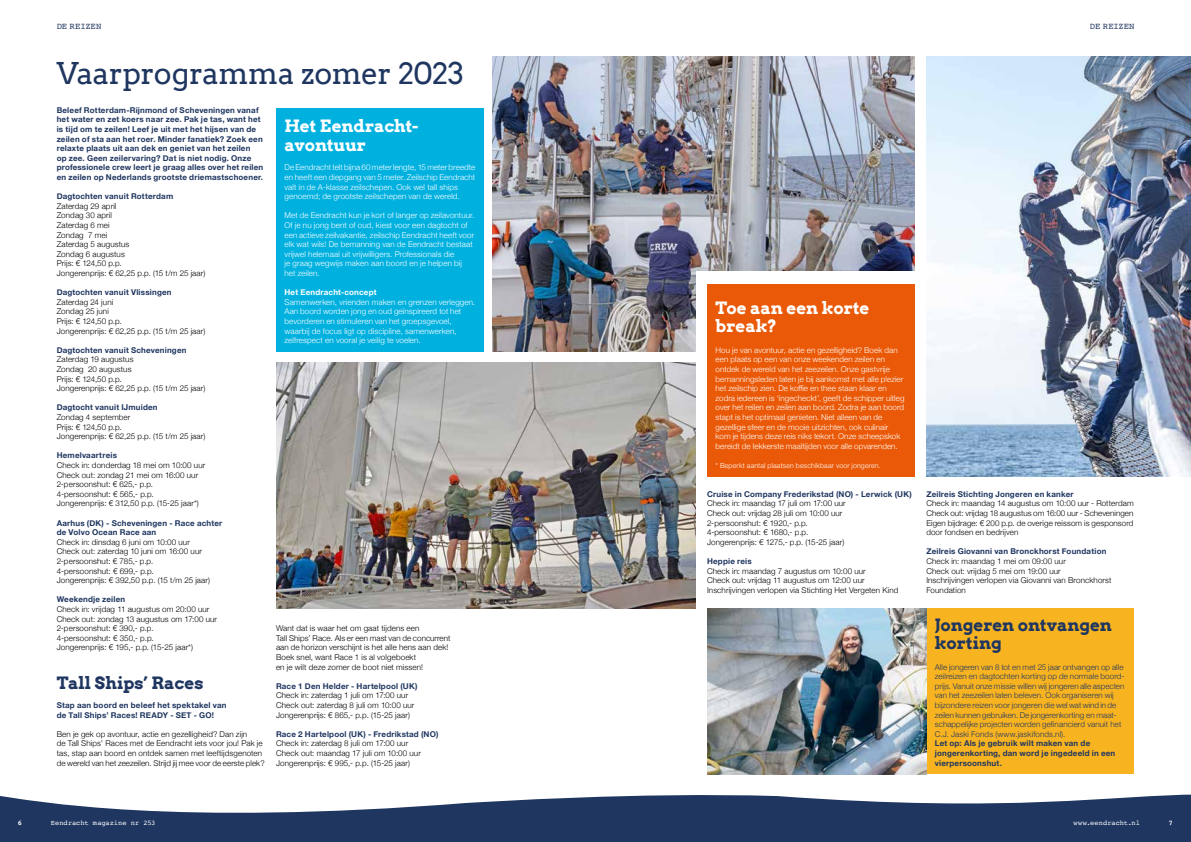
<style>
.page{position:relative;width:1191px;height:842px;background:#fff}
.page>*{position:absolute;margin:0;border:0;box-sizing:border-box;transform-origin:0 0}
.t1{font:30px "Arvo";letter-spacing:-.015em;color:#1f3660}
.t2{font:700 17px/18px "Arvo";letter-spacing:-.005em;color:#fff}
.t3{font:700 17px/18px "Arvo";letter-spacing:-.005em;color:#1f3660}
.t4{font:9px "Courier";letter-spacing:-.02em;color:#1f3660}
.t5{font:300 8px/9.6px "Helvetica Neue";letter-spacing:.015em;color:#000}
.t6{font:300 8px/9.6px "Helvetica Neue";letter-spacing:.01em;color:#fff}
.t7{font:700 8px/9.6px "Helvetica Neue";letter-spacing:.02em;color:#1f3660}
.t8{font:300 8px/9.6px "Helvetica Neue";letter-spacing:.01em;color:#1f3660}
.t9{font:700 8px "Helvetica Neue";letter-spacing:.02em;color:#fff}
.t10{font:300 7px "Helvetica Neue";letter-spacing:.02em;color:#fff}
.t11{font:7px "Courier";color:#fff}
.t12{font:700 7px "Courier";color:#fff}
</style>
<div class="page">
<img style="left:492px;top:57px;width:423px;height:295px">
<div style="left:695px;top:271px;width:225px;height:168px;background:#fff"></div>
<img style="left:926px;top:57px;width:265px;height:420px">
<div style="left:707px;top:284px;width:208px;height:193px;background:#ea5907"></div>
<div style="left:276px;top:109px;width:208px;height:243px;background:#00b1e0"></div>
<div style="left:926px;top:608px;width:208px;height:166px;background:#f8b321"></div>
<img style="left:707px;top:608px;width:219px;height:166px">
<img style="left:276px;top:362px;width:419px;height:246px">
<svg style="left:0;top:794px;width:1191px;height:48px;fill:#1f3660"></svg>
<p class="t4" style="left:57px;top:20px;width:46px">DE REIZEN</p>
<p class="t4" style="left:1089px;top:20px;width:46px">DE REIZEN</p>
<h1 class="t1" style="left:57px;top:55px;width:409px">Vaarprogramma zomer 2023</h1>
<p class="t7" style="left:57px;top:105px;width:208px">Beleef Rotterdam-Rijnmond of Scheveningen vanaf het water en zet koers naar zee. Pak je tas, want het is tijd om te zeilen! Leef je uit met het hijsen van de zeilen of sta aan het roer. Minder fanatiek? Zoek een relaxte plaats uit aan dek en geniet van het zeilen<br>op zee. Geen zeilervaring? Dat is niet nodig. Onze professionele crew leert je graag alles over het reilen en zeilen op Nederlands grootste driemastschoener.</p>
<p class="t7" style="left:57px;top:192px;width:118px">Dagtochten vanuit Rotterdam</p>
<p class="t5" style="left:57px;top:201px;width:150px">Zaterdag 29 april<br>Zondag 30 april<br>Zaterdag 6 mei<br>Zondag 7 mei<br>Zaterdag 5 augustus<br>Zondag 6 augustus<br>Prijs: € 124,50 p.p.<br>Jongerenprijs: € 62,25 p.p. (15 t/m 25 jaar)</p>
<p class="t7" style="left:57px;top:288px;width:116px">Dagtochten vanuit Vlissingen</p>
<p class="t5" style="left:57px;top:297px;width:150px">Zaterdag 24 juni<br>Zondag 25 juni<br>Prijs: € 124,50 p.p.<br>Jongerenprijs: € 62,25 p.p. (15 t/m 25 jaar)</p>
<p class="t7" style="left:57px;top:345px;width:131px">Dagtochten vanuit Scheveningen</p>
<p class="t5" style="left:57px;top:354px;width:150px">Zaterdag 19 augustus<br>Zondag 20 augustus<br>Prijs: € 124,50 p.p.<br>Jongerenprijs: € 62,25 p.p. (15 t/m 25 jaar)</p>
<p class="t7" style="left:57px;top:403px;width:102px">Dagtocht vanuit IJmuiden</p>
<p class="t5" style="left:57px;top:412px;width:150px">Zondag 4 september<br>Prijs: € 124,50 p.p.<br>Jongerenprijs: € 62,25 p.p. (15 t/m 25 jaar)</p>
<p class="t7" style="left:57px;top:451px;width:62px">Hemelvaartreis</p>
<p class="t5" style="left:57px;top:460px;width:150px">Check in: donderdag 18 mei om 10:00 uur Check out: zondag 21 mei om 16:00 uur 2-persoonshut: € 625,- p.p.<br>4-persoonshut: € 565,- p.p.<br>Jongerenprijs: € 312,50 p.p. (15-25 jaar*)</p>
<p class="t7" style="left:57px;top:518px;width:167px">Aarhus (DK) - Scheveningen - Race achter de Volvo Ocean Race aan</p>
<p class="t5" style="left:57px;top:537px;width:155px">Check in: dinsdag 6 juni om 10:00 uur Check out: zaterdag 10 juni om 16:00 uur 2-persoonshut: € 785,- p.p.<br>4-persoonshut: € 699,- p.p.<br>Jongerenprijs: € 392,50 p.p. (15 t/m 25 jaar)</p>
<p class="t7" style="left:57px;top:595px;width:70px">Weekendje zeilen</p>
<p class="t5" style="left:57px;top:604px;width:162px">Check in: vrijdag 11 augustus om 20:00 uur Check out: zondag 13 augustus om 17:00 uur 2-persoonshut: € 390,- p.p.<br>4-persoonshut: € 350,- p.p.<br>Jongerenprijs: € 195,- p.p. (15-25 jaar*)</p>
<h2 class="t3" style="left:57px;top:674px;width:148px">Tall Ships’ Races</h2>
<p class="t7" style="left:57px;top:701px;width:171px">Stap aan boord en beleef het spektakel van de Tall Ships’ Races! READY - SET - GO!</p>
<p class="t5" style="left:57px;top:729px;width:209px">Ben je gek op avontuur, actie en gezelligheid? Dan zijn<br>de Tall Ships’ Races met de Eendracht iets voor jou! Pak je tas, stap aan boord en ontdek samen met leeftijdsgenoten de wereld van het zeezeilen. Strijd jij mee voor de eerste plek?</p>
<h2 class="t2" style="left:284px;top:116px;width:132px;line-height:19.2px">Het Eendracht-- avontuur</h2>
<p class="t6" style="left:284px;top:162px;width:192px">De Eendracht telt bijna 60 meter lengte, 15 meter breedte en heeft een diepgang van 5 meter. Zeilschip Eendracht valt in de A-klasse zeilschepen. Ook wel tall ships genoemd; de grootste zeilschepen van de wereld.</p>
<p class="t6" style="left:284px;top:210px;width:191px">Met de Eendracht kun je kort of langer op zeilavontuur.<br>Of je nu jong bent of oud, kiest voor een dagtocht of een actieve zeilvakantie, zeilschip Eendracht heeft voor elk wat wils! De bemanning van de Eendracht bestaat vrijwel helemaal uit vrijwilligers. Professionals die<br>je graag wegwijs maken aan boord en je helpen bij het zeilen.</p>
<p class="t9" style="left:284px;top:286px;width:94px">Het Eendracht-concept</p>
<p class="t6" style="left:284px;top:297px;width:192px">Samenwerken, vrienden maken en grenzen verleggen.<br>Aan boord worden jong en oud geïnspireerd tot het bevorderen en stimuleren van het groepsgevoel, waarbij de focus ligt op discipline, samenwerken, zelfrespect en vooral je veilig te voelen.</p>
<p class="t5" style="left:276px;top:623px;width:176px">Want dat is waar het om gaat tijdens een<br>Tall Ships’ Race. Als er een mast van de concurrent aan de horizon verschijnt is het alle hens aan dek!<br>Boek snel, want Race 1 is al volgeboekt<br>en je wilt deze zomer de boot niet missen!</p>
<p class="t7" style="left:276px;top:681px;width:143px">Race 1 Den Helder - Hartelpool (UK)</p>
<p class="t5" style="left:276px;top:690px;width:140px">Check in: zaterdag 1 juli om 17:00 uur<br>Check out: zaterdag 8 juli om 10:00 uur<br>Jongerenprijs: € 865,- p.p. (15-25 jaar)</p>
<p class="t7" style="left:276px;top:729px;width:164px">Race 2 Hartelpool (UK) - Fredrikstad (NO)</p>
<p class="t5" style="left:276px;top:738px;width:146px">Check in: zaterdag 8 juli om 17:00 uur<br>Check out: maandag 17 juli om 10:00 uur<br>Jongerenprijs: € 995,- p.p. (15-25 jaar)</p>
<h2 class="t2" style="left:715px;top:299px;width:155px">Toe aan een korte break?</h2>
<p class="t6" style="left:715px;top:345px;width:190px">Hou je van avontuur, actie en gezelligheid? Boek dan een plaats op een van onze weekenden zeilen en ontdek de wereld van het zeezeilen. Onze gastvrije bemanningsleden laten je bij aankomst met alle plezier het zeilschip zien. De koffie en thee staan klaar en zodra iedereen is ‘ingecheckt’, geeft de schipper uitleg over het reilen en zeilen aan boord. Zodra je aan boord stapt is het optimaal genieten. Niet alleen van de gezellige sfeer en de mooie uitzichten, ook culinair kom je tijdens deze reis niks tekort. Onze scheepskok bereidt de lekkerste maaltijden voor alle opvarenden.</p>
<p class="t10" style="left:715px;top:460px;width:166px">* Beperkt aantal plaatsen beschikbaar voor jongeren.</p>
<p class="t7" style="left:707px;top:489px;width:206px">Cruise in Company Frederikstad (NO) - Lerwick (UK)</p>
<p class="t5" style="left:707px;top:498px;width:140px">Check in: maandag 17 juli om 17:00 uur Check out: vrijdag 28 juli om 10:00 uur 2-persoonshut: € 1920,- p.p.<br>4-persoonshut: € 1680,- p.p.<br>Jongerenprijs: € 1275,- p.p. (15-25 jaar)</p>
<p class="t7" style="left:707px;top:557px;width:46px">Heppie reis</p>
<p class="t5" style="left:707px;top:565px;width:193px">Check in: maandag 7 augustus om 10:00 uur<br>Check out: vrijdag 11 augustus om 12:00 uur<br>Inschrijvingen verlopen via Stichting Het Vergeten Kind</p>
<p class="t7" style="left:926px;top:489px;width:149px">Zeilreis Stichting Jongeren en kanker</p>
<p class="t5" style="left:926px;top:498px;width:209px;text-align:justify">Check in: maandag 14 augustus om 10:00 uur - Rotterdam Check out: vrijdag 18 augustus om 16:00 uur - Scheveningen Eigen bijdrage: € 200 p.p. de overige reissom is gesponsord door fondsen en bedrijven</p>
<p class="t7" style="left:926px;top:547px;width:182px">Zeilreis Giovanni van Bronckhorst Foundation</p>
<p class="t5" style="left:926px;top:556px;width:187px">Check in: maandag 1 mei om 09:00 uur<br>Check out: vrijdag 5 mei om 19:00 uur<br>Inschrijvingen verlopen via Giovanni van Bronckhorst Foundation</p>
<h2 class="t3" style="left:934px;top:616px;width:179px">Jongeren ontvangen korting</h2>
<p class="t8" style="left:934px;top:661px;width:191px">Alle jongeren van 8 tot en met 25 jaar ontvangen op alle zeilreizen en dagtochten korting op de normale boord&shy;prijs. Vanuit onze missie willen wij jongeren alle aspecten van het zeezeilen laten beleven. Ook organiseren wij bijzondere reizen voor jongeren die wel wat wind in de zeilen kunnen gebruiken. De jongerenkorting en maat&shy;schappelijke projecten worden gefinancierd vanuit het C.J. Jaski Fonds (www.jaskifonds.nl).</p>
<p class="t7" style="left:934px;top:739px;width:182px">Let op: Als je gebruik wilt maken van de jongerenkorting, dan word je ingedeeld in een vierpersoonshut.</p>
<p class="t12" style="left:18px;top:817px;width:6px">6</p>
<p class="t11" style="left:51px;top:817px;width:106px">Eendracht magazine nr 253</p>
<p class="t11" style="left:1073px;top:817px;width:68px">www.eendracht.nl</p>
<p class="t12" style="left:1168px;top:817px;width:6px">7</p>
</div>
